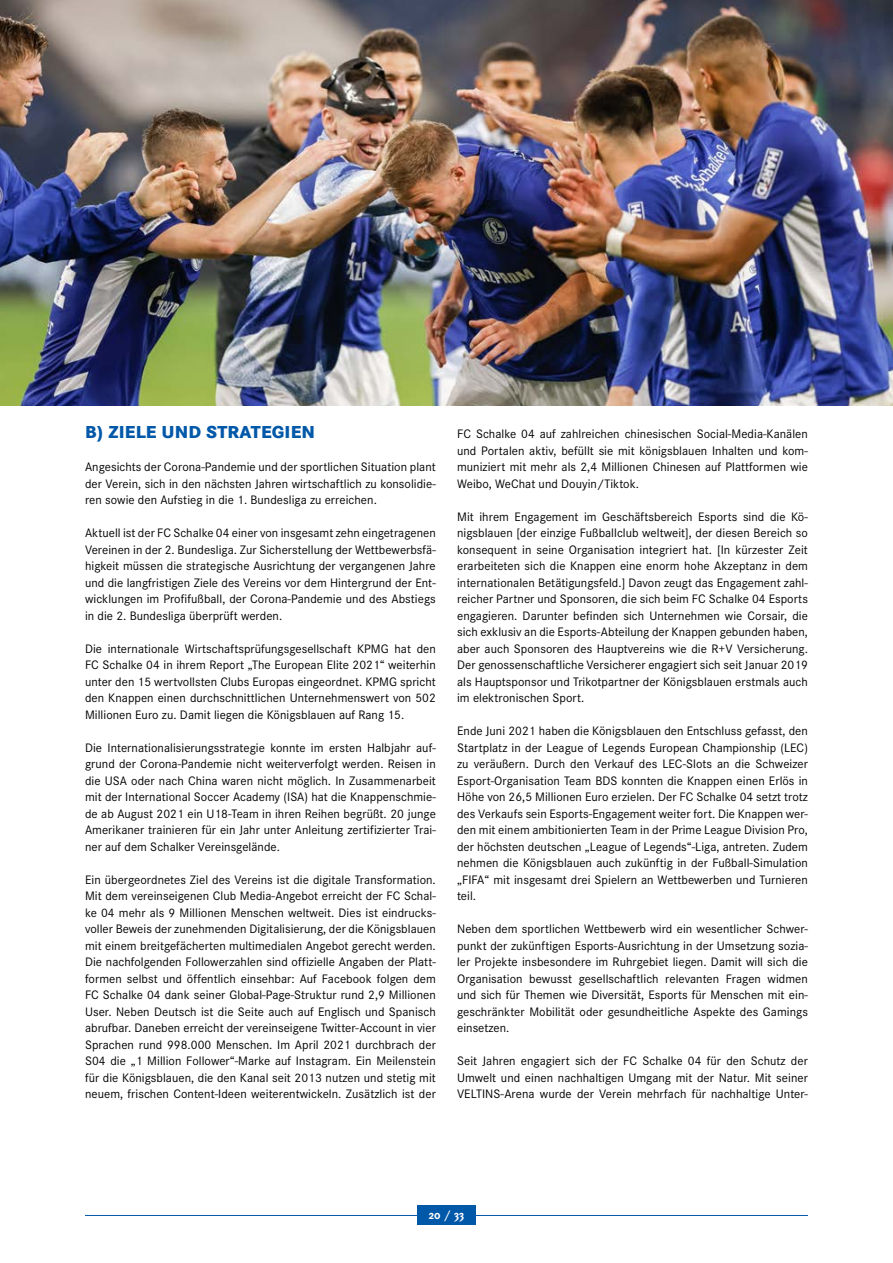
<style>
.page{position:relative;width:893px;height:1263px;background:#fff}
.page>*{position:absolute;margin:0;border:0;box-sizing:border-box;transform-origin:0 0}
.t1{font:800 18px "Corporate S";letter-spacing:.01em;color:#0058a9}
.t2{font:12.75px/16.5px "Corporate S";letter-spacing:.005em;color:#000;text-align:justify}
.t3{font:700 12.75px "Corporate SSC";color:#fff}
.s1{font-family:"Corporate S";font-weight:600}
</style>
<div class="page">
<hr style="left:85px;top:1215px;width:723px;height:1px;background:#0058a9">
<div style="left:417px;top:1206px;width:58px;height:19px;background:#0058a9"></div>
<img style="left:0;top:0;width:893px;height:405px">
<h1 class="t1" style="left:85px;top:420px;width:232px">B) ZIELE UND STRATEGIEN</h1>
<p class="t2" style="left:85px;top:458px;width:352px">Angesichts der Corona-Pandemie und der sportlichen Situation plant der Verein, sich in den nächsten Jahren wirtschaftlich zu konsolidie&shy;ren sowie den Aufstieg in die 1. Bundesliga zu erreichen.</p>
<p class="t2" style="left:85px;top:524px;width:352px">Aktuell ist der FC Schalke 04 einer von insgesamt zehn eingetragenen Vereinen in der 2. Bundesliga. Zur Sicherstellung der Wettbewerbsfä&shy;higkeit müssen die strategische Ausrichtung der vergangenen Jahre und die langfristigen Ziele des Vereins vor dem Hintergrund der Ent&shy;wicklungen im Profifußball, der Corona-Pandemie und des Abstiegs in die 2. Bundesliga überprüft werden.</p>
<p class="t2" style="left:85px;top:640px;width:352px">Die internationale Wirtschaftsprüfungsgesellschaft KPMG hat den FC Schalke 04 in ihrem Report „The European Elite 2021“ weiterhin unter den 15 wertvollsten Clubs Europas eingeordnet. KPMG spricht den Knappen einen durchschnittlichen Unternehmenswert von 502<br>Millionen Euro zu. Damit liegen die Königsblauen auf Rang 15.</p>
<p class="t2" style="left:85px;top:739px;width:352px">Die Internationalisierungsstrategie konnte im ersten Halbjahr auf&shy;grund der Corona-Pandemie nicht weiterverfolgt werden. Reisen in die USA oder nach China waren nicht möglich. In Zusammenarbeit mit der International Soccer Academy (ISA) hat die Knappenschmie&shy;de ab August 2021 ein U18-Team in ihren Reihen begrüßt. 20 junge Amerikaner trainieren für ein Jahr unter Anleitung zertifizierter Trai&shy;ner auf dem Schalker Vereinsgelände.</p>
<p class="t2" style="left:85px;top:871px;width:352px">Ein übergeordnetes Ziel des Vereins ist die digitale Transformation.<br>Mit dem vereinseigenen Club Media-Angebot erreicht der FC Schal&shy;ke 04 mehr als 9 Millionen Menschen weltweit. Dies ist eindrucks&shy;voller Beweis der zunehmenden Digitalisierung, der die Königsblauen mit einem breitgefächerten multimedialen Angebot gerecht werden.<br>Die nachfolgenden Followerzahlen sind offizielle Angaben der Platt&shy;formen selbst und öffentlich einsehbar: Auf Facebook folgen dem FC Schalke 04 dank seiner Global-Page-Struktur rund 2,9 Millionen User. Neben Deutsch ist die Seite auch auf Englisch und Spanisch abrufbar. Daneben erreicht der vereinseigene Twitter-Account in vier Sprachen rund 998.000 Menschen. Im April 2021 durchbrach der S04 die „1 Million Follower“-Marke auf Instagram. Ein Meilenstein für die Königsblauen, die den Kanal seit 2013 nutzen und stetig mit neuem, frischen Content-Ideen weiterentwickeln. Zusätzlich ist der</p>
<p class="t2" style="left:457px;top:425px;width:352px">FC Schalke 04 auf zahlreichen chinesischen Social-Media-Kanälen und Portalen aktiv, befüllt sie mit königsblauen Inhalten und kom&shy;muniziert mit mehr als 2,4 Millionen Chinesen auf Plattformen wie Weibo, WeChat und Douyin/Tiktok.</p>
<p class="t2" style="left:457px;top:508px;width:352px">Mit ihrem Engagement im Geschäftsbereich Esports sind die Kö&shy;nigsblauen [der einzige Fußballclub weltweit], der diesen Bereich so konsequent in seine Organisation integriert hat. [In kürzester Zeit erarbeiteten sich die Knappen eine enorm hohe Akzeptanz in dem internationalen Betätigungsfeld.] Davon zeugt das Engagement zahl&shy;reicher Partner und Sponsoren, die sich beim FC Schalke 04 Esports engagieren. Darunter befinden sich Unternehmen wie Corsair, die sich exklusiv an die Esports-Abteilung der Knappen gebunden haben, aber auch Sponsoren des Hauptvereins wie die R+V Versicherung.<br>Der genossenschaftliche Versicherer engagiert sich seit Januar 2019 als Hauptsponsor und Trikotpartner der Königsblauen erstmals auch im elektronischen Sport.</p>
<p class="t2" style="left:457px;top:722px;width:352px">Ende Juni 2021 haben die Königsblauen den Entschluss gefasst, den Startplatz in der League of Legends European Championship (LEC) zu veräußern. Durch den Verkauf des LEC-Slots an die Schweizer Esport-Organisation Team BDS konnten die Knappen einen Erlös in Höhe von 26,5 Millionen Euro erzielen. Der FC Schalke 04 setzt trotz des Verkaufs sein Esports-Engagement weiter fort. Die Knappen wer&shy;den mit einem ambitionierten Team in der Prime League Division Pro, der höchsten deutschen „League of Legends“-Liga, antreten. Zudem nehmen die Königsblauen auch zukünftig in der Fußball-Simulation „FIFA“ mit insgesamt drei Spielern an Wettbewerben und Turnieren teil.</p>
<p class="t2" style="left:457px;top:920px;width:352px">Neben dem sportlichen Wettbewerb wird ein wesentlicher Schwer&shy;punkt der zukünftigen Esports-Ausrichtung in der Umsetzung sozia&shy;ler Projekte insbesondere im Ruhrgebiet liegen. Damit will sich die Organisation bewusst gesellschaftlich relevanten Fragen widmen und sich für Themen wie Diversität, Esports für Menschen mit ein&shy;geschränkter Mobilität oder gesundheitliche Aspekte des Gamings einsetzen.</p>
<p class="t2" style="left:457px;top:1052px;width:352px">Seit Jahren engagiert sich der FC Schalke 04 für den Schutz der Umwelt und einen nachhaltigen Umgang mit der Natur. Mit seiner VELTINS-Arena wurde der Verein mehrfach für nachhaltige Unter-</p>
<p class="t3" style="left:429px;top:1207px;width:37px">20 <span class="s1">/</span> 33</p>
</div>
